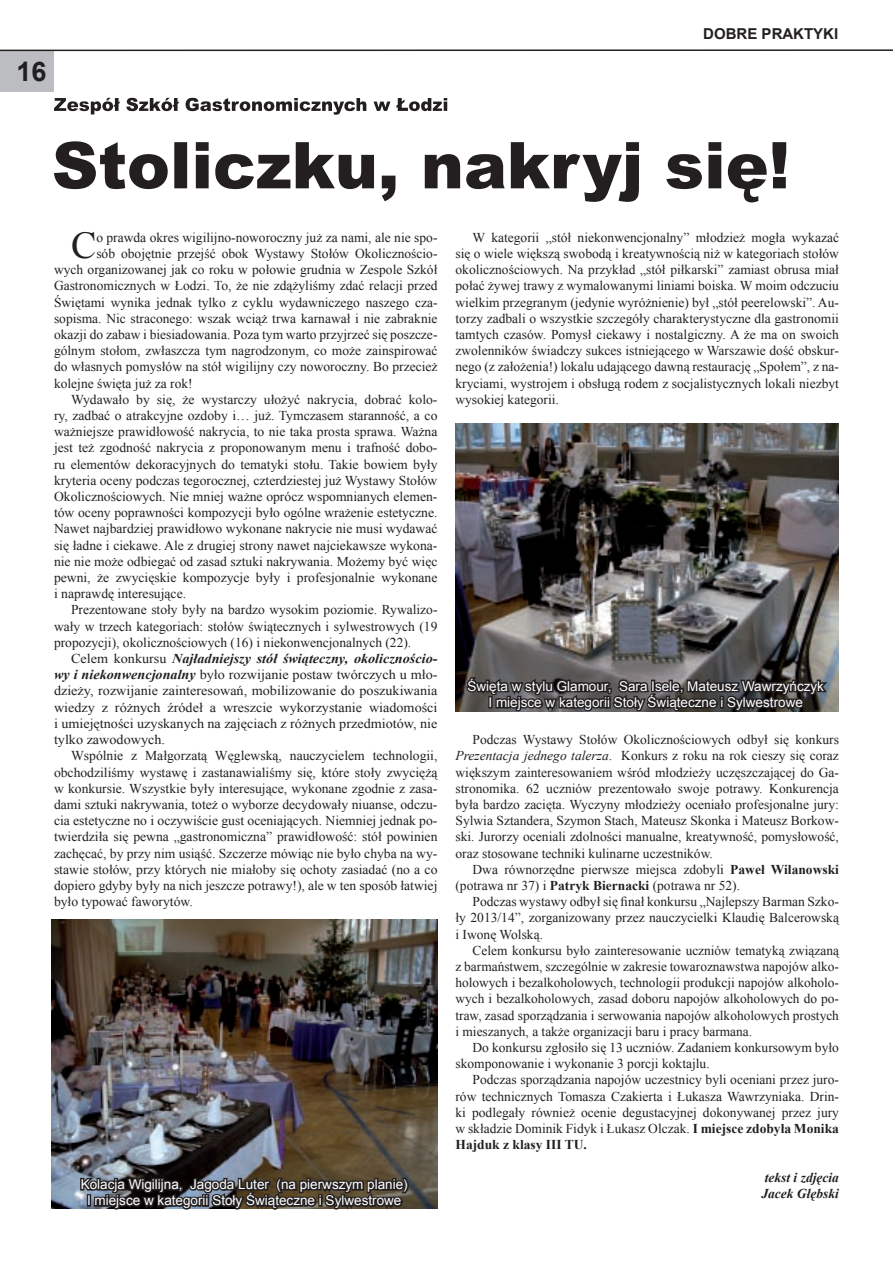
<style>
.page{position:relative;width:893px;height:1263px;background:#fff}
.page>*{position:absolute;margin:0;border:0;box-sizing:border-box;transform-origin:0 0}
.t1{font:37.95px "Times New Roman";color:#231f20}
.t2{font:700 27px "Arial";color:#231f20}
.t3{font:700 15px "Arial";color:#231f20}
.t4{font:13.5px/16.2px "Times New Roman";color:#231f20;text-align:justify}
.t5{font:13.5px "Times New Roman";color:#231f20;scale:1.05 1}
.t6{font:13.5px/16.2px "Arial";color:#fff;text-align:center}
.t7{font:italic 700 13.5px "Times New Roman";color:#231f20;scale:1.05 1}
.t8{font:italic 700 13.5px/16.2px "Times New Roman";color:#231f20}
.s1{font-weight:400;font-style:normal}
.s2{font-weight:700;font-style:italic}
.s3{font-style:italic}
.s4{font-weight:700}
</style>
<div class="page">
<div style="left:0;top:51px;width:54px;height:41px;background:#bcbdc0"></div>
<hr style="left:0;top:49px;width:893px;height:2px;background:#231f20">
<svg style="left:54px;top:98px;width:393px;height:17px"></svg>
<svg style="left:54px;top:141px;width:732px;height:61px"></svg>
<img style="left:455px;top:424px;width:384px;height:288px">
<img style="left:52px;top:920px;width:385px;height:289px">
<svg style="left:464px;top:657px;width:367px;height:55px;background:#494747"></svg>
<svg style="left:79px;top:1154px;width:332px;height:56px;background:#494542"></svg>
<h2 class="t2" style="left:16px;top:54px;width:15px">16</h2>
<p class="t3" style="left:703px;top:24px;width:136px">DOBRE PRAKTYKI</p>
<h1 class="t1" style="left:71px;top:220px;width:27px">C</h1>
<p class="t4" style="left:96px;top:229px;width:343px">o prawda okres wigilijno-noworoczny już za nami, ale nie spo-</p>
<p class="t4" style="left:96px;top:245px;width:343px">sób obojętnie przejść obok Wystawy Stołów Okolicznościo-</p>
<p class="t4" style="left:54px;top:261px;width:385px">wych organizowanej jak co roku w połowie grudnia w Zespole Szkół</p>
<p class="t4" style="left:54px;top:278px;width:385px">Gastronomicznych w Łodzi. To, że nie zdążyliśmy zdać relacji przed</p>
<p class="t4" style="left:54px;top:294px;width:385px">Świętami wynika jednak tylko z cyklu wydawniczego naszego cza-</p>
<p class="t4" style="left:54px;top:310px;width:385px">sopisma. Nic straconego: wszak wciąż trwa karnawał i nie zabraknie</p>
<p class="t4" style="left:54px;top:326px;width:385px">okazji do zabaw i biesiadowania. Poza tym warto przyjrzeć się poszcze-</p>
<p class="t4" style="left:54px;top:342px;width:385px">gólnym stołom, zwłaszcza tym nagrodzonym, co może zainspirować</p>
<p class="t4" style="left:54px;top:359px;width:385px">do własnych pomysłów na stół wigilijny czy noworoczny. Bo przecież</p>
<p class="t4" style="left:54px;top:375px;width:140px">kolejne święta już za rok!</p>
<p class="t4" style="left:71px;top:391px;width:368px">Wydawało by się, że wystarczy ułożyć nakrycia, dobrać kolo-</p>
<p class="t4" style="left:54px;top:407px;width:385px">ry, zadbać o atrakcyjne ozdoby i… już. Tymczasem staranność, a co</p>
<p class="t4" style="left:54px;top:423px;width:385px">ważniejsze prawidłowość nakrycia, to nie taka prosta sprawa. Ważna</p>
<p class="t4" style="left:54px;top:440px;width:385px">jest też zgodność nakrycia z proponowanym menu i trafność dobo-</p>
<p class="t4" style="left:54px;top:456px;width:385px">ru elementów dekoracyjnych do tematyki stołu. Takie bowiem były</p>
<p class="t4" style="left:54px;top:472px;width:385px">kryteria oceny podczas tegorocznej, czterdziestej już Wystawy Stołów</p>
<p class="t4" style="left:54px;top:488px;width:385px">Okolicznościowych. Nie mniej ważne oprócz wspomnianych elemen-</p>
<p class="t4" style="left:54px;top:504px;width:385px">tów oceny poprawności kompozycji było ogólne wrażenie estetyczne.</p>
<p class="t4" style="left:54px;top:521px;width:385px">Nawet najbardziej prawidłowo wykonane nakrycie nie musi wydawać</p>
<p class="t4" style="left:54px;top:537px;width:385px">się ładne i ciekawe. Ale z drugiej strony nawet najciekawsze wykona-</p>
<p class="t4" style="left:54px;top:553px;width:385px">nie nie może odbiegać od zasad sztuki nakrywania. Możemy być więc</p>
<p class="t4" style="left:54px;top:569px;width:385px">pewni, że zwycięskie kompozycje były i profesjonalnie wykonane</p>
<p class="t4" style="left:54px;top:585px;width:134px">i naprawdę interesujące.</p>
<p class="t4" style="left:71px;top:602px;width:368px">Prezentowane stoły były na bardzo wysokim poziomie. Rywalizo-</p>
<p class="t4" style="left:54px;top:618px;width:385px">wały w trzech kategoriach: stołów świątecznych i sylwestrowych (19</p>
<p class="t4" style="left:54px;top:634px;width:359px">propozycji), okolicznościowych (16) i niekonwencjonalnych (22).</p>
<p class="t7" style="left:71px;top:649px;width:350px"><span class="s1">Celem konkursu</span> Najładniejszy stół świąteczny, okolicznościo-</p>
<p class="t5" style="left:54px;top:666px;width:367px"><span class="s2">wy i niekonwencjonalny</span> było rozwijanie postaw twórczych u mło-</p>
<p class="t5" style="left:54px;top:682px;width:367px">dzieży, rozwijanie zainteresowań, mobilizowanie do poszukiwania</p>
<p class="t5" style="left:54px;top:698px;width:367px">wiedzy z różnych źródeł a wreszcie wykorzystanie wiadomości</p>
<p class="t5" style="left:54px;top:714px;width:367px">i umiejętności uzyskanych na zajęciach z różnych przedmiotów, nie</p>
<p class="t5" style="left:54px;top:730px;width:107px">tylko zawodowych.</p>
<p class="t4" style="left:71px;top:747px;width:368px">Wspólnie z Małgorzatą Węglewską, nauczycielem technologii,</p>
<p class="t4" style="left:54px;top:764px;width:385px">obchodziliśmy wystawę i zastanawialiśmy się, które stoły zwyciężą</p>
<p class="t4" style="left:54px;top:780px;width:385px">w konkursie. Wszystkie były interesujące, wykonane zgodnie z zasa-</p>
<p class="t4" style="left:54px;top:796px;width:385px">dami sztuki nakrywania, toteż o wyborze decydowały niuanse, odczu-</p>
<p class="t4" style="left:54px;top:812px;width:385px">cia estetyczne no i oczywiście gust oceniających. Niemniej jednak po-</p>
<p class="t4" style="left:54px;top:828px;width:385px">twierdziła się pewna „gastronomiczna” prawidłowość: stół powinien</p>
<p class="t4" style="left:54px;top:845px;width:385px">zachęcać, by przy nim usiąść. Szczerze mówiąc nie było chyba na wy-</p>
<p class="t4" style="left:54px;top:861px;width:385px">stawie stołów, przy których nie miałoby się ochoty zasiadać (no a co</p>
<p class="t4" style="left:54px;top:877px;width:385px">dopiero gdyby były na nich jeszcze potrawy!), ale w ten sposób łatwiej</p>
<p class="t4" style="left:54px;top:893px;width:140px">było typować faworytów.</p>
<p class="t6" style="left:81px;top:1176px;width:329px">Kolacja Wigilijna, Jagoda Luter (na pierwszym planie)<br>I miejsce w kategorii Stoły Świąteczne i Sylwestrowe</p>
<p class="t4" style="left:455px;top:229px;width:385px;text-indent:17px">W kategorii „stół niekonwencjonalny” młodzież mogła wykazać się o wiele większą swobodą i kreatywnością niż w kategoriach stołów okolicznościowych. Na przykład „stół piłkarski” zamiast obrusa miał połać żywej trawy z wymalowanymi liniami boiska. W moim odczuciu wielkim przegranym (jedynie wyróżnienie) był „stół peerelowski”. Au&shy;torzy zadbali o wszystkie szczegóły charakterystyczne dla gastronomii tamtych czasów. Pomysł ciekawy i nostalgiczny. A że ma on swoich zwolenników świadczy sukces istniejącego w Warszawie dość obskur&shy;nego (z założenia!) lokalu udającego dawną restaurację „Społem”, z na&shy;kryciami, wystrojem i obsługą rodem z socjalistycznych lokali niezbyt wysokiej kategorii.</p>
<p class="t6" style="left:467px;top:678px;width:358px">Święta w stylu Glamour, Sara Isele, Mateusz Wawrzyńczyk<br>I miejsce w kategorii Stoły Świąteczne i Sylwestrowe</p>
<p class="t4" style="left:455px;top:731px;width:385px;text-indent:17px">Podczas Wystawy Stołów Okolicznościowych odbył się konkurs <span class="s3">Prezentacja jednego talerza</span>. Konkurs z roku na rok cieszy się coraz większym zainteresowaniem wśród młodzieży uczęszczającej do Ga&shy;stronomika. 62 uczniów prezentowało swoje potrawy. Konkurencja była bardzo zacięta. Wyczyny młodzieży oceniało profesjonalne jury:<br>Sylwia Sztandera, Szymon Stach, Mateusz Skonka i Mateusz Borkow&shy;ski. Jurorzy oceniali zdolności manualne, kreatywność, pomysłowość, oraz stosowane techniki kulinarne uczestników.</p>
<p class="t4" style="left:455px;top:861px;width:385px;text-indent:17px">Dwa równorzędne pierwsze miejsca zdobyli <span class="s4">Paweł Wilanowski </span>(potrawa nr 37) i <span class="s4">Patryk Biernacki</span> (potrawa nr 52).</p>
<p class="t4" style="left:455px;top:893px;width:385px;text-indent:17px">Podczas wystawy odbył się finał konkursu „Najlepszy Barman Szko&shy;ły 2013/14”, zorganizowany przez nauczycielki Klaudię Balcerowską i Iwonę Wolską.</p>
<p class="t4" style="left:455px;top:942px;width:385px;text-indent:17px">Celem konkursu było zainteresowanie uczniów tematyką związaną z barmaństwem, szczególnie w zakresie towaroznawstwa napojów alko&shy;holowych i bezalkoholowych, technologii produkcji napojów alkoholo&shy;wych i bezalkoholowych, zasad doboru napojów alkoholowych do po&shy;traw, zasad sporządzania i serwowania napojów alkoholowych prostych i mieszanych, a także organizacji baru i pracy barmana.</p>
<p class="t4" style="left:455px;top:1039px;width:385px;text-indent:17px">Do konkursu zgłosiło się 13 uczniów. Zadaniem konkursowym było skomponowanie i wykonanie 3 porcji koktajlu.</p>
<p class="t4" style="left:455px;top:1071px;width:385px;text-indent:17px">Podczas sporządzania napojów uczestnicy byli oceniani przez juro&shy;rów technicznych Tomasza Czakierta i Łukasza Wawrzyniaka. Drin&shy;ki podlegały również ocenie degustacyjnej dokonywanej przez jury w składzie Dominik Fidyk i Łukasz Olczak. <span class="s4">I miejsce zdobyła Monika Hajduk z klasy III TU.</span></p>
<p class="t8" style="left:761px;top:1168px;width:79px">tekst i zdjęcia<br>Jacek Głębski</p>
</div>
